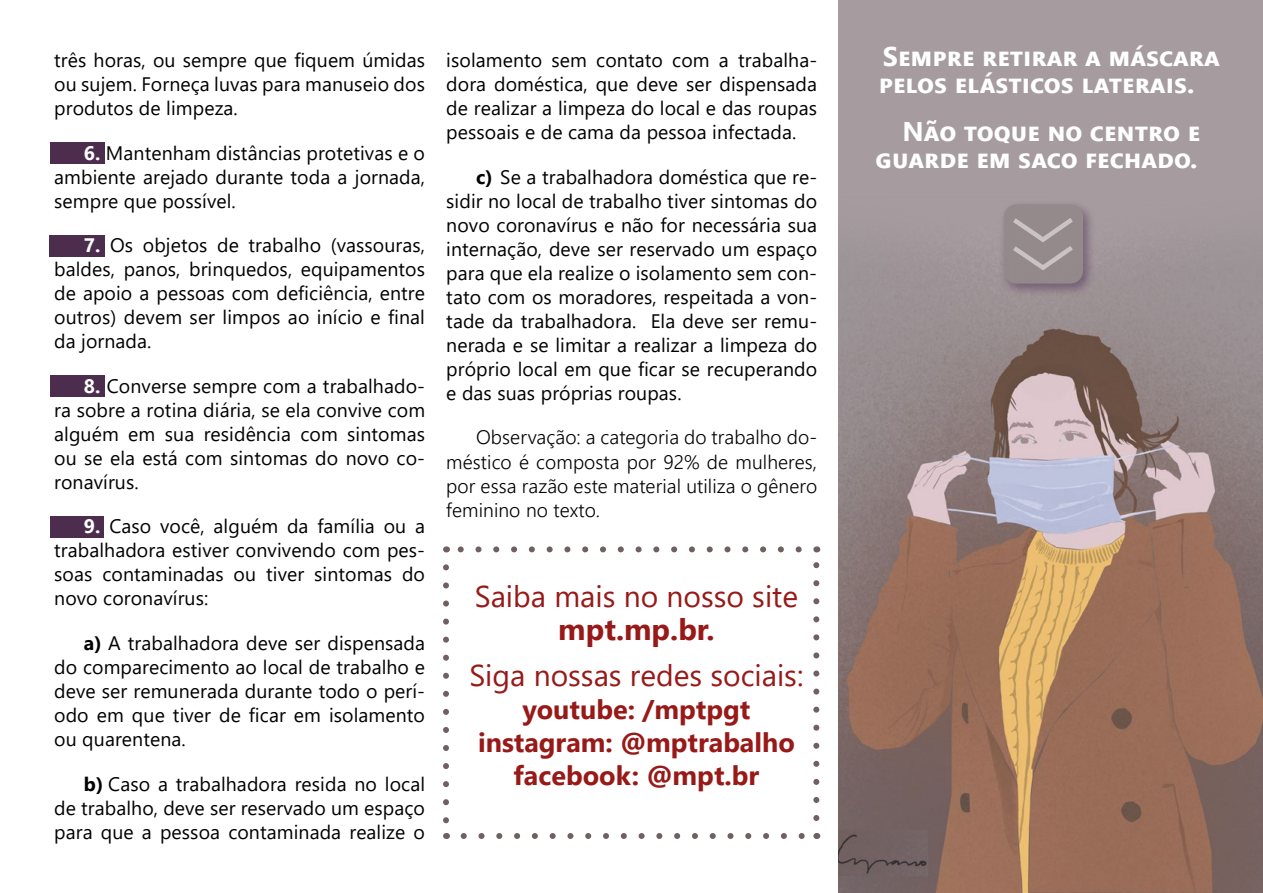
<style>
.page{position:relative;width:1263px;height:893px;background:#fff}
.page>*{position:absolute;margin:0;border:0;box-sizing:border-box;transform-origin:0 0}
.t1{font:30px "Segoe UI";color:#971918}
.t2{font:700 30px "Segoe UI";color:#971918}
.t3{font:700 27px/27px "Segoe UI";color:#fff}
.t4{font:700 27px/33px "Segoe UI";color:#971918;text-align:center}
.t5{font:19.5px/24px "Segoe UI";letter-spacing:.005em;color:#020203;text-align:justify}
.t6{font:300 19.5px/24px "Segoe UI";letter-spacing:.005em;color:#020203;text-align:justify}
.s1{font-weight:700;color:#fff}
.s2{font-weight:700}
</style>
<div class="page">
<div style="left:838px;top:0;width:425px;height:893px;background:#a69c9f"></div>
<img style="left:838px;top:256px;width:425px;height:637px">
<div style="left:51px;top:517px;width:53px;height:21px;background:#4c2d4d"></div>
<div style="left:50px;top:375px;width:54px;height:22px;background:#4c2d4d"></div>
<div style="left:49px;top:235px;width:55px;height:21px;background:#4c2d4d"></div>
<div style="left:50px;top:142px;width:54px;height:22px;background:#4c2d4d"></div>
<svg style="left:443px;top:567px;width:6px;height:257px"></svg>
<svg style="left:464px;top:833px;width:341px;height:6px"></svg>
<svg style="left:813px;top:562px;width:6px;height:256px"></svg>
<svg style="left:457px;top:546px;width:342px;height:6px"></svg>
<div style="left:999px;top:199px;width:97px;height:98px;background:#44234c;opacity:.6"></div>
<div style="left:1004px;top:204px;width:79px;height:80px;background:#918687;border-radius:13px"></div>
<svg style="left:1013px;top:218px;width:60px;height:52px"></svg>
<p class="t5" style="left:54px;top:47px;width:372px">três horas, ou sempre que fiquem úmidas ou sujem. Forneça luvas para manuseio dos produtos de limpeza.</p>
<p class="t5" style="left:54px;top:139px;width:372px;text-indent:30px"><span class="s1">6.</span> Mantenham distâncias protetivas e o ambiente arejado durante toda a jornada, sempre que possível.</p>
<p class="t5" style="left:54px;top:232px;width:372px;text-indent:30px"><span class="s1">7.</span> Os objetos de trabalho (vassouras, baldes, panos, brinquedos, equipamentos de apoio a pessoas com deficiência, entre outros) devem ser limpos ao início e final da jornada.</p>
<p class="t5" style="left:54px;top:372px;width:372px;text-indent:30px"><span class="s1">8.</span> Converse sempre com a trabalhado&shy;ra sobre a rotina diária, se ela convive com alguém em sua residência com sintomas ou se ela está com sintomas do novo co&shy;ronavírus.</p>
<p class="t5" style="left:54px;top:513px;width:372px;text-indent:30px"><span class="s1">9.</span> Caso você, alguém da família ou a trabalhadora estiver convivendo com pes&shy;soas contaminadas ou tiver sintomas do novo coronavírus:</p>
<p class="t5" style="left:54px;top:629px;width:372px;text-indent:30px"><span class="s2">a)</span> A trabalhadora deve ser dispensada do comparecimento ao local de trabalho e deve ser remunerada durante todo o perí&shy;odo em que tiver de ficar em isolamento ou quarentena.</p>
<p class="t5" style="left:54px;top:770px;width:372px;text-indent:30px"><span class="s2">b)</span> Caso a trabalhadora resida no local de trabalho, deve ser reservado um espaço para que a pessoa contaminada realize o</p>
<p class="t5" style="left:446px;top:47px;width:372px">isolamento sem contato com a trabalha&shy;dora doméstica, que deve ser dispensada de realizar a limpeza do local e das roupas pessoais e de cama da pessoa infectada.</p>
<p class="t5" style="left:446px;top:163px;width:372px;text-indent:30px"><span class="s2">c)</span> Se a trabalhadora doméstica que re&shy;sidir no local de trabalho tiver sintomas do novo coronavírus e não for necessária sua internação, deve ser reservado um espaço para que ela realize o isolamento sem con&shy;tato com os moradores, respeitada a von&shy;tade da trabalhadora. Ela deve ser remu&shy;nerada e se limitar a realizar a limpeza do próprio local em que ficar se recuperando e das suas próprias roupas.</p>
<p class="t6" style="left:446px;top:424px;width:372px;text-indent:30px">Observação: a categoria do trabalho do&shy;méstico é composta por 92% de mulheres, por essa razão este material utiliza o gênero feminino no texto.</p>
<h1 class="t1" style="left:475px;top:568px;width:325px">Saiba mais no nosso site</h1>
<h1 class="t2" style="left:558px;top:601px;width:158px">mpt.mp.br.</h1>
<h1 class="t1" style="left:469px;top:647px;width:336px">Siga nossas redes sociais:</h1>
<h2 class="t4" style="left:478px;top:691px;width:318px">youtube: /mptpgt instagram: @mptrabalho facebook: @mpt.br</h2>
<h2 class="t3" style="left:879px;top:41px;width:343px">Sempre retirar a máscara pelos elásticos laterais.</h2>
<h2 class="t3" style="left:876px;top:116px;width:326px;text-align:right">Não toque no centro e guarde em saco fechado.</h2>
</div>
